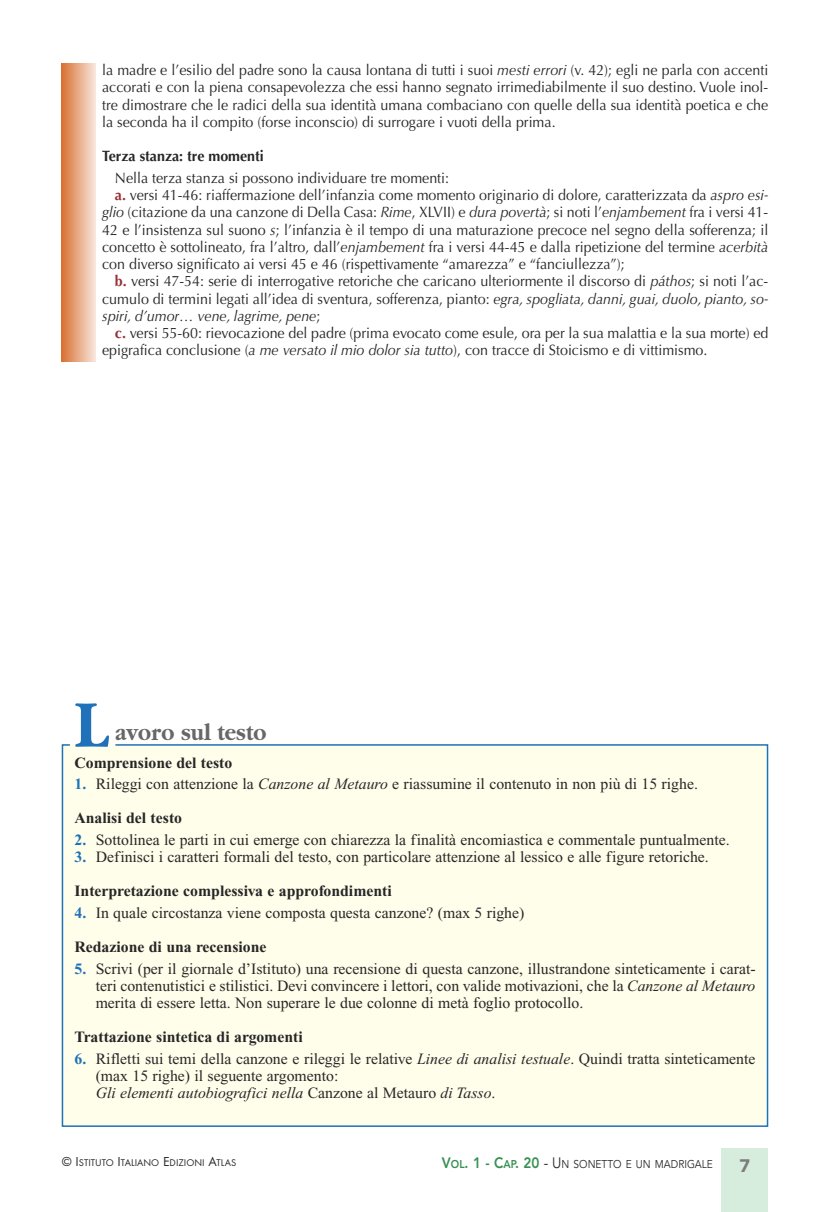
<style>
.page{position:relative;width:830px;height:1212px;background:#fff}
.page>*{position:absolute;margin:0;border:0;box-sizing:border-box;transform-origin:0 0}
.t1{font:700 69.15px "Garamond";color:#1f71b9;scale:.9 1}
.t2{font:700 24px "Garamond";color:#686768;scale:.9 1}
.t3{font:900 18px "Avenir";color:#7d7d7d}
.t4{font:15.75px/17.2px "Times New Roman";color:#272627}
.t5{font:700 15.75px "Times New Roman";color:#272627}
.t6{font:15px/17.2px "Optima";color:#272627;text-align:justify;scale:.95 1}
.t7{font:italic 15px "Optima";color:#272627;scale:.95 1}
.t8{font:700 15px "Optima";color:#272627;scale:.95 1}
.t9{font:11.25px "Avenir";color:#272627;scale:.9 1}
.t10{font:10.2px "Futura T";color:#272627}
.s1{font-style:italic}
.s2{font-weight:700;color:#973035}
.s3{font-style:normal}
.s4{font-weight:700;color:#1f71b9}
.s5{font-weight:700}
.s6{font-size:13.5px}
.s7{font-weight:800;font-size:15px;color:#388f52}
.s8{font-weight:800;color:#388f52}
.s9{font-size:15px}
</style>
<div class="page">
<div style="left:721px;top:1148px;width:46px;height:64px;background:#d6edde"></div>
<div style="left:61px;top:744px;width:707px;height:383px;background:#fffeea"></div>
<div style="left:62px;top:64px;width:34px;height:298px;background:linear-gradient(to right,#d97335,#f8e3d8)"></div>
<p class="t6" style="left:102px;top:63px;width:702px">la madre e l’esilio del padre sono la causa lontana di tutti i suoi <span class="s1">mesti errori</span> (v. 42); egli ne parla con accenti accorati e con la piena consapevolezza che essi hanno segnato irrimediabilmente il suo destino. Vuole inol&shy;tre dimostrare che le radici della sua identità umana combaciano con quelle della sua identità poetica e che la seconda ha il compito (forse inconscio) di surrogare i vuoti della prima.</p>
<p class="t8" style="left:102px;top:150px;width:172px">Terza stanza: tre momenti</p>
<p class="t6" style="left:115px;top:171px;width:353px">Nella terza stanza si possono individuare tre momenti:</p>
<p class="t6" style="left:115px;top:188px;width:689px"><span class="s2">a.</span> versi 41-46: riaffermazione dell’infanzia come momento originario di dolore, caratterizzata da <span class="s1">aspro esi-</span></p>
<p class="t6" style="left:102px;top:205px;width:702px"><span class="s1">glio</span> (citazione da una canzone di Della Casa: <span class="s1">Rime</span>, XLVII) e <span class="s1">dura povertà</span>; si noti l’<span class="s1">enjambement</span> fra i versi 41-</p>
<p class="t6" style="left:102px;top:222px;width:702px">42 e l’insistenza sul suono <span class="s1">s</span>; l’infanzia è il tempo di una maturazione precoce nel segno della sofferenza; il</p>
<p class="t6" style="left:102px;top:240px;width:702px">concetto è sottolineato, fra l’altro, dall’<span class="s1">enjambement</span> fra i versi 44-45 e dalla ripetizione del termine <span class="s1">acerbità</span></p>
<p class="t6" style="left:102px;top:257px;width:551px">con diverso significato ai versi 45 e 46 (rispettivamente “amarezza” e “fanciullezza”);</p>
<p class="t6" style="left:115px;top:274px;width:689px"><span class="s2">b.</span> versi 47-54: serie di interrogative retoriche che caricano ulteriormente il discorso di <span class="s1">páthos</span>; si noti l’ac-</p>
<p class="t6" style="left:102px;top:291px;width:702px">cumulo di termini legati all’idea di sventura, sofferenza, pianto: <span class="s1">egra, spogliata, danni, guai, duolo, pianto, so-</span></p>
<p class="t7" style="left:102px;top:310px;width:231px">spiri, d’umor… vene, lagrime, pene<span class="s3">;</span></p>
<p class="t6" style="left:115px;top:326px;width:689px"><span class="s2">c.</span> versi 55-60: rievocazione del padre (prima evocato come esule, ora per la sua malattia e la sua morte) ed</p>
<p class="t6" style="left:102px;top:343px;width:638px">epigrafica conclusione (<span class="s1">a me versato il mio dolor sia tutto</span>), con tracce di Stoicismo e di vittimismo.</p>
<h1 class="t1" style="left:75px;top:682px;width:39px">L</h1>
<h2 class="t2" style="left:115px;top:717px;width:169px">avoro sul testo</h2>
<p class="t5" style="left:74px;top:757px;width:159px">Comprensione del testo</p>
<p class="t4" style="left:74px;top:768px;width:624px;line-height:34.2px"><span class="s4">1.</span> Rileggi con attenzione la <span class="s1">Canzone al Metauro</span> e riassumine il contenuto in non più di 15 righe.<br><span class="s5">Analisi del testo</span></p>
<p class="t4" style="left:74px;top:832px;width:656px"><span class="s4">2.</span> Sottolinea le parti in cui emerge con chiarezza la finalità encomiastica e commentale puntualmente.</p>
<p class="t4" style="left:74px;top:841px;width:635px;line-height:34.2px"><span class="s4">3.</span> Definisci i caratteri formali del testo, con particolare attenzione al lessico e alle figure retoriche.<br><span class="s5">Interpretazione complessiva e approfondimenti</span></p>
<p class="t4" style="left:74px;top:897px;width:451px;line-height:34.2px"><span class="s4">4.</span> In quale circostanza viene composta questa canzone? (max 5 righe)<br><span class="s5">Redazione di una recensione</span></p>
<p class="t4" style="left:96px;top:961px;width:661px;text-align:justify;text-indent:-21px"><span class="s4">5.</span> Scrivi (per il giornale d’Istituto) una recensione di questa canzone, illustrandone sinteticamente i carat&shy;teri contenutistici e stilistici. Devi convincere i lettori, con valide motivazioni, che la <span class="s1">Canzone al Metauro </span>merita di essere letta. Non superare le due colonne di metà foglio protocollo.</p>
<p class="t5" style="left:74px;top:1032px;width:230px">Trattazione sintetica di argomenti</p>
<p class="t4" style="left:96px;top:1051px;width:661px;text-indent:-21px"><span class="s4">6.</span> Rifletti sui temi della canzone e rileggi le relative <span class="s1">Linee di analisi testuale</span>. Quindi tratta sinteticamente (max 15 righe) il seguente argomento:<br><span class="s1">Gli elementi autobiografici nella</span> Canzone al Metauro <span class="s1">di Tasso</span>.</p>
<p class="t10" style="left:62px;top:1156px;width:176px"><span class="s6">© I</span>STITUTO <span class="s6">I</span>TALIANO <span class="s6">E</span>DIZIONI <span class="s6">A</span>TLAS</p>
<p class="t9" style="left:441px;top:1159px;width:302px"><span class="s7">V</span><span class="s8">OL</span><span class="s7">. 1 - C</span><span class="s8">AP</span><span class="s7">. 20</span> <span class="s9">- U</span>N SONETTO E UN MADRIGALE</p>
<p class="t3" style="left:739px;top:1159px;width:12px">7</p>
</div>
